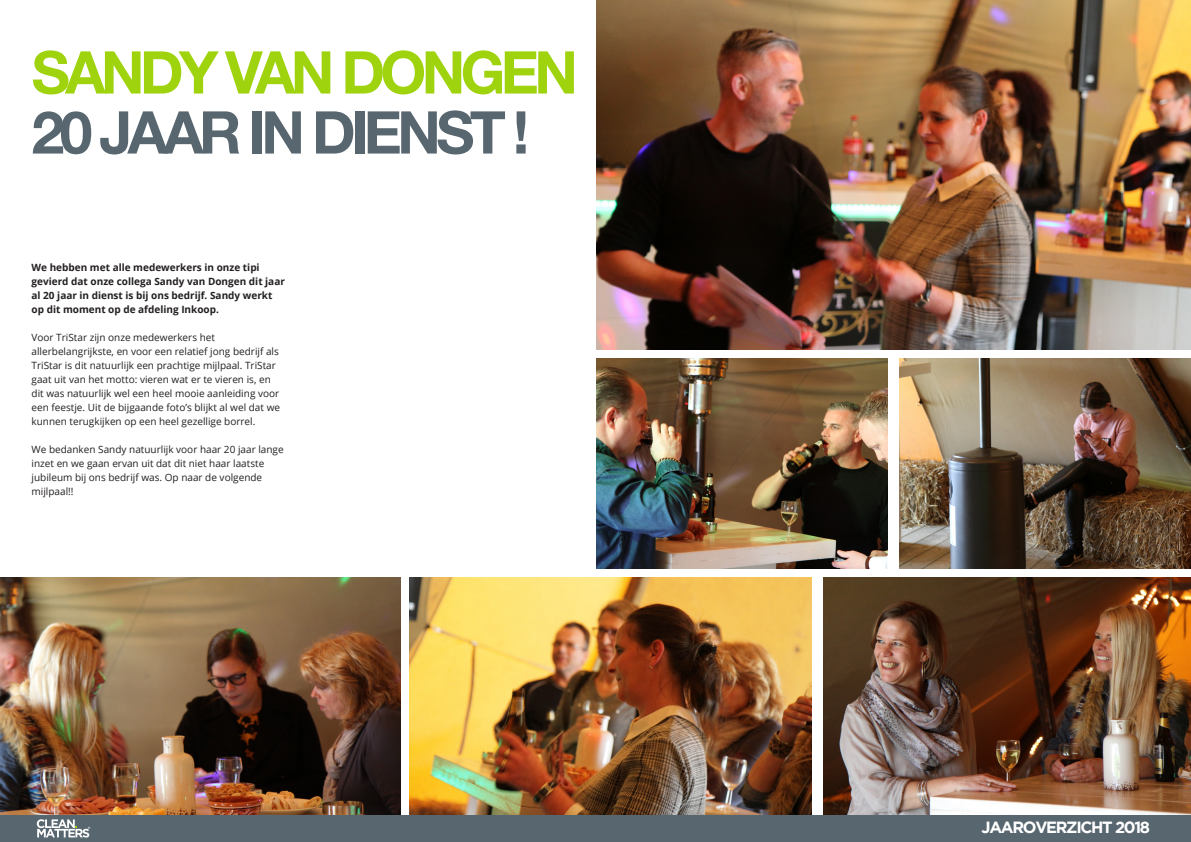
<style>
.page{position:relative;width:1191px;height:842px;background:#fff}
.page>*{position:absolute;margin:0;border:0;box-sizing:border-box;transform-origin:0 0}
.t1{font:700 59px "Helvetica Neue";letter-spacing:-.08em;color:#586670}
.t2{font:700 59px "Helvetica Neue";letter-spacing:-.08em;color:#9fd30d}
.t3{font:700 16.2px "Gotham";letter-spacing:-.08em;color:#fff}
.t4{font:10px/14px "Open Sans";color:#231f20}
.t5{font:700 10px/14px "Open Sans";color:#231f20}
</style>
<div class="page">
<img style="left:596px;top:0;width:595px;height:350px">
<img style="left:824px;top:578px;width:367px;height:237px">
<img style="left:409px;top:578px;width:402px;height:237px">
<img style="left:0;top:578px;width:401px;height:237px">
<img style="left:899px;top:359px;width:292px;height:210px">
<img style="left:596px;top:359px;width:291px;height:210px">
<div style="left:0;top:815px;width:1191px;height:27px;background:#586670"></div>
<svg style="left:37px;top:819px;width:53px;height:18px"></svg>
<p class="t2" style="left:32px;top:26px;width:548px">SANDY VAN DONGEN</p>
<p class="t1" style="left:32px;top:86px;width:499px">20 JAAR IN DIENST !</p>
<p class="t5" style="left:32px;top:260px;width:255px">We hebben met alle medewerkers in onze tipi gevierd dat onze collega Sandy van Dongen dit jaar al 20 jaar in dienst is bij ons bedrijf. Sandy werkt op dit moment op de afdeling Inkoop.</p>
<p class="t4" style="left:32px;top:330px;width:250px">Voor TriStar zijn onze medewerkers het allerbelangrijkste, en voor een relatief jong bedrijf als TriStar is dit natuurlijk een prachtige mijlpaal. TriStar gaat uit van het motto: vieren wat er te vieren is, en dit was natuurlijk wel een heel mooie aanleiding voor een feestje. Uit de bijgaande foto’s blijkt al wel dat we kunnen terugkijken op een heel gezellige borrel.</p>
<p class="t4" style="left:32px;top:442px;width:254px">We bedanken Sandy natuurlijk voor haar 20 jaar lange inzet en we gaan ervan uit dat dit niet haar laatste jubileum bij ons bedrijf was. Op naar de volgende mijlpaal!!</p>
<p class="t3" style="left:981px;top:818px;width:170px">JAAROVERZICHT 2018</p>
</div>
